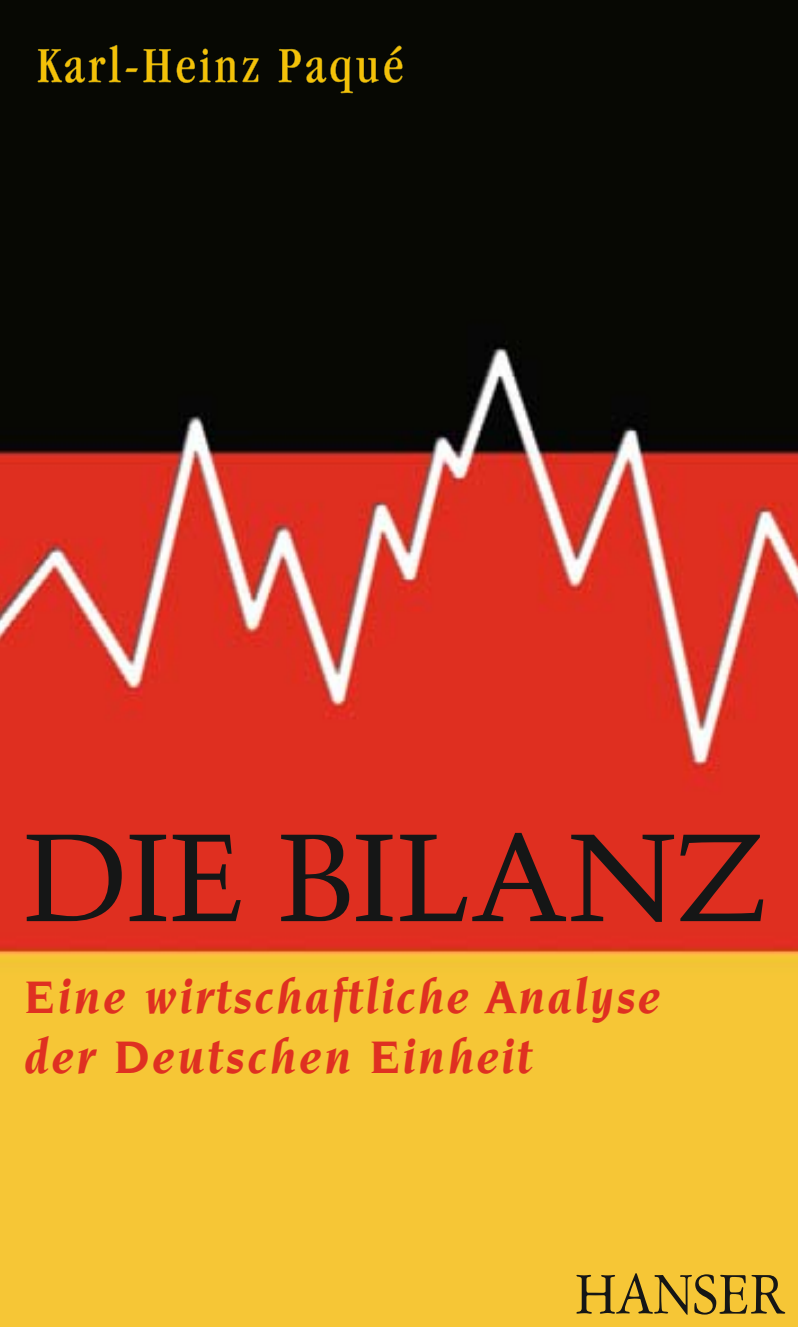
<style>
.page{position:relative;width:798px;height:1327px;background:#fff}
.page>*{position:absolute;margin:0;border:0;box-sizing:border-box;transform-origin:0 0}
.t1{font:123.75px "Trump Mediaeval";color:#151616}
.t2{font:condensed 51.75px "Garamond";letter-spacing:.075em;color:#f3c108}
.t3{font:italic 700 49.5px/59.4px "Novarese";letter-spacing:.04em;color:#df3021}
</style>
<div class="page">
<img style="left:0;top:0;width:797px;height:1327px">
<svg style="left:38px;top:45px;width:220px;height:38px;background:#121205"></svg>
<svg style="left:278px;top:46px;width:124px;height:47px;background:#0f0f04"></svg>
<svg style="left:576px;top:1273px;width:208px;height:43px;background:#bb982d"></svg>
<p class="t2" style="left:37px;top:45px;width:367px">Karl-Heinz Paqué</p>
<h1 class="t1" style="left:24px;top:824px;width:743px">DIE BILANZ</h1>
<p class="t3" style="left:24px;top:970px;width:637px">Eine wirtschaftliche Analyse der Deutschen Einheit</p>
</div>
